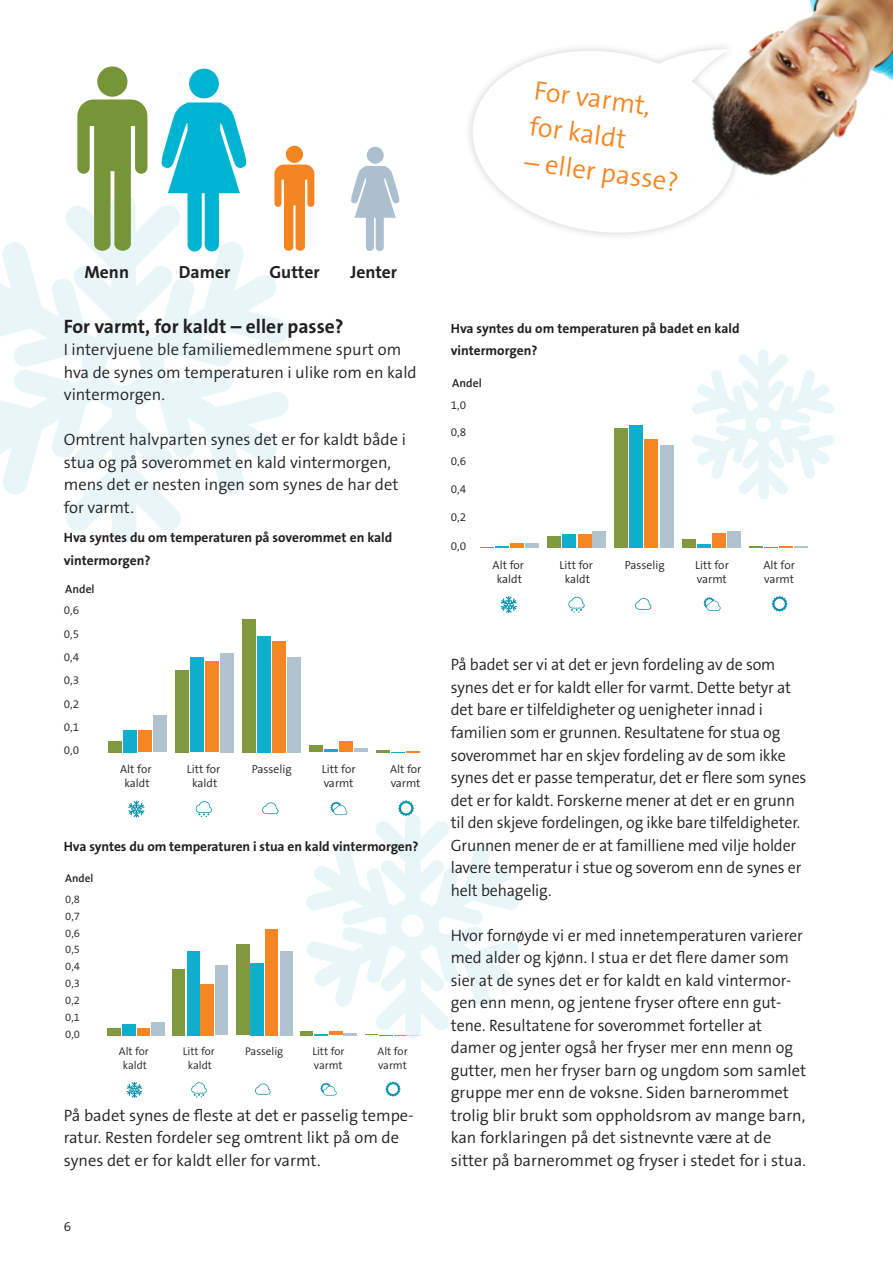
<style>
.page{position:relative;width:893px;height:1263px;background:#fff}
.page>*{position:absolute;margin:0;border:0;box-sizing:border-box;transform-origin:0 0}
.t1{font:300 27px/36px "The Sans B4";color:#f58520}
.t2{font:700 19.5px "The Sans B7";color:#231f20}
.t3{font:700 17.55px "The Sans B7";color:#231f20}
.t4{font:300 16.5px/22.5px "The Sans B4";color:#231f20}
.t5{font:700 13.5px/22.5px "The Sans B7";color:#231f20}
.t6{font:300 13.5px "The Sans B4";color:#231f20}
.t7{font:300 11.7px/23.4px "The Sans B4";color:#231f20;text-align:center}
.t8{font:600 11.7px "The Sans B6";color:#231f20}
.t9{font:300 11.1px/16.8px "The Sans B4";color:#231f20}
.t10{font:600 11.1px "The Sans B6";color:#231f20}
</style>
<div class="page">
<svg style="left:692px;top:349px;width:142px;height:150px"></svg>
<svg style="left:306px;top:814px;width:213px;height:223px"></svg>
<svg style="left:0;top:206px;width:289px;height:336px;fill:#edf8fa"></svg>
<svg style="left:469px;top:48px;width:108px;height:184px"></svg>
<img style="left:577px;top:0;width:316px;height:236px">
<div style="left:189px;top:69px;width:30px;height:29px;background:#00b4d1;border-radius:50%"></div>
<svg style="left:161px;top:102px;width:86px;height:149px"></svg>
<svg style="left:77px;top:100px;width:70px;height:151px"></svg>
<div style="left:97px;top:66px;width:30px;height:31px;background:#769539;border-radius:50%"></div>
<div style="left:367px;top:147px;width:17px;height:17px;background:#abbfcf;border-radius:50%"></div>
<svg style="left:351px;top:166px;width:49px;height:85px"></svg>
<svg style="left:274px;top:165px;width:40px;height:86px"></svg>
<div style="left:286px;top:146px;width:17px;height:17px;background:#f58520;border-radius:50%"></div>
<div style="left:151px;top:1022px;width:13px;height:13px;background:#b0c3ce"></div>
<div style="left:215px;top:965px;width:13px;height:70px;background:#b0c3ce"></div>
<div style="left:280px;top:951px;width:13px;height:84px;background:#b0c3ce"></div>
<svg style="left:344px;top:1033px;width:13px;height:2px"></svg>
<div style="left:122px;top:1024px;width:13px;height:11px;background:#0faecc"></div>
<div style="left:186px;top:951px;width:13px;height:84px;background:#0faecc"></div>
<div style="left:251px;top:963px;width:13px;height:72px;background:#0faecc"></div>
<svg style="left:315px;top:1034px;width:13px;height:1px"></svg>
<div style="left:137px;top:1028px;width:13px;height:7px;background:#f58623"></div>
<div style="left:201px;top:984px;width:13px;height:51px;background:#f58623"></div>
<div style="left:265px;top:929px;width:13px;height:106px;background:#f58623"></div>
<hr style="left:329px;top:1031px;width:13px;height:4px;background:#f58623">
<div style="left:108px;top:1028px;width:13px;height:7px;background:#80983e"></div>
<div style="left:172px;top:969px;width:13px;height:66px;background:#80983e"></div>
<div style="left:236px;top:944px;width:13px;height:91px;background:#80983e"></div>
<hr style="left:300px;top:1031px;width:13px;height:4px;background:#80983e">
<svg style="left:365px;top:1034px;width:56px;height:2px"></svg>
<svg style="left:385px;top:1081px;width:16px;height:16px"></svg>
<svg style="left:255px;top:1083px;width:16px;height:12px"></svg>
<svg style="left:320px;top:1082px;width:17px;height:13px"></svg>
<svg style="left:127px;top:1082px;width:15px;height:16px"></svg>
<svg style="left:191px;top:1082px;width:16px;height:15px"></svg>
<div style="left:153px;top:715px;width:14px;height:37px;background:#b0c3ce"></div>
<div style="left:220px;top:653px;width:14px;height:99px;background:#b0c3ce"></div>
<div style="left:287px;top:657px;width:14px;height:95px;background:#b0c3ce"></div>
<hr style="left:354px;top:748px;width:14px;height:4px;background:#b0c3ce">
<div style="left:123px;top:730px;width:14px;height:22px;background:#0faecc"></div>
<div style="left:190px;top:658px;width:14px;height:94px;background:#0faecc"></div>
<div style="left:257px;top:636px;width:13px;height:116px;background:#0faecc"></div>
<svg style="left:324px;top:749px;width:13px;height:3px"></svg>
<div style="left:139px;top:730px;width:13px;height:22px;background:#f58623"></div>
<div style="left:205px;top:662px;width:14px;height:90px;background:#f58623"></div>
<div style="left:272px;top:641px;width:14px;height:111px;background:#f58623"></div>
<div style="left:339px;top:741px;width:14px;height:11px;background:#f58623"></div>
<div style="left:108px;top:741px;width:14px;height:11px;background:#80983e"></div>
<div style="left:175px;top:670px;width:13px;height:82px;background:#80983e"></div>
<div style="left:242px;top:619px;width:13px;height:133px;background:#80983e"></div>
<div style="left:309px;top:745px;width:13px;height:7px;background:#80983e"></div>
<svg style="left:376px;top:750px;width:44px;height:3px"></svg>
<svg style="left:398px;top:800px;width:16px;height:16px"></svg>
<svg style="left:262px;top:802px;width:16px;height:12px"></svg>
<svg style="left:330px;top:801px;width:17px;height:14px"></svg>
<svg style="left:128px;top:800px;width:16px;height:18px"></svg>
<svg style="left:196px;top:801px;width:16px;height:16px"></svg>
<div style="left:525px;top:543px;width:14px;height:5px;background:#b0c3ce"></div>
<div style="left:593px;top:531px;width:13px;height:17px;background:#b0c3ce"></div>
<div style="left:660px;top:445px;width:13px;height:103px;background:#b0c3ce"></div>
<div style="left:727px;top:531px;width:14px;height:17px;background:#b0c3ce"></div>
<div style="left:562px;top:534px;width:14px;height:14px;background:#0faecc"></div>
<div style="left:630px;top:425px;width:13px;height:123px;background:#0faecc"></div>
<hr style="left:697px;top:544px;width:13px;height:4px;background:#0faecc">
<hr style="left:510px;top:544px;width:14px;height:4px;background:#f58623">
<div style="left:578px;top:534px;width:13px;height:14px;background:#f58623"></div>
<div style="left:645px;top:439px;width:13px;height:109px;background:#f58623"></div>
<div style="left:712px;top:533px;width:14px;height:15px;background:#f58623"></div>
<div style="left:547px;top:536px;width:14px;height:12px;background:#80983e"></div>
<div style="left:614px;top:428px;width:14px;height:120px;background:#80983e"></div>
<div style="left:682px;top:539px;width:13px;height:9px;background:#80983e"></div>
<svg style="left:749px;top:546px;width:59px;height:2px"></svg>
<svg style="left:771px;top:596px;width:17px;height:16px"></svg>
<svg style="left:635px;top:598px;width:16px;height:12px"></svg>
<svg style="left:703px;top:597px;width:18px;height:14px"></svg>
<svg style="left:501px;top:596px;width:16px;height:17px"></svg>
<svg style="left:568px;top:597px;width:17px;height:16px"></svg>
<svg style="left:480px;top:546px;width:29px;height:2px"></svg>
<h1 class="t1" style="left:537px;top:74px;width:119px;rotate:8deg">For varmt, for kaldt</h1>
<h1 class="t1" style="left:527px;top:145px;width:157px;rotate:8deg">– eller passe?</h1>
<p class="t3" style="left:84px;top:263px;width:46px">Menn</p>
<p class="t3" style="left:179px;top:263px;width:53px">Damer</p>
<p class="t3" style="left:269px;top:263px;width:52px">Gutter</p>
<p class="t3" style="left:350px;top:263px;width:48px">Jenter</p>
<p class="t2" style="left:64px;top:316px;width:281px">For varmt, for kaldt – eller passe?</p>
<p class="t4" style="left:64px;top:340px;width:354px">I intervjuene ble familiemedlemmene spurt om hva de synes om temperaturen i ulike rom en kald vintermorgen.</p>
<p class="t4" style="left:64px;top:430px;width:344px">Omtrent halvparten synes det er for kaldt både i stua og på soverommet en kald vintermorgen, mens det er nesten ingen som synes de har det for varmt.</p>
<p class="t5" style="left:64px;top:527px;width:330px">Hva syntes du om temperaturen på soverommet en kald vintermorgen?</p>
<p class="t7" style="left:64px;top:599px;width:17px;text-align:justify">0,6<br>0,5<br>0,4<br>0,3<br>0,2</p>
<p class="t7" style="left:64px;top:739px;width:17px">0,0</p>
<p class="t8" style="left:65px;top:583px;width:31px">Andel</p>
<p class="t7" style="left:64px;top:716px;width:17px">0,1</p>
<p class="t7" style="left:120px;top:763px;width:33px;line-height:14px">Alt for kaldt</p>
<p class="t7" style="left:187px;top:763px;width:35px;line-height:14px">Litt for kaldt</p>
<p class="t7" style="left:252px;top:758px;width:41px">Passelig</p>
<p class="t7" style="left:322px;top:763px;width:35px;line-height:14px;text-align:left">Litt for varmt</p>
<p class="t7" style="left:390px;top:763px;width:33px;line-height:14px;text-align:left">Alt for varmt</p>
<p class="t5" style="left:64px;top:835px;width:356px">Hva syntes du om temperaturen i stua en kald vintermorgen?</p>
<p class="t10" style="left:65px;top:873px;width:30px">Andel</p>
<p class="t9" style="left:65px;top:891px;width:16px;text-align:justify">0,8<br>0,7<br>0,6<br>0,5<br>0,4</p>
<p class="t9" style="left:65px;top:975px;width:16px">0,3</p>
<p class="t9" style="left:65px;top:992px;width:16px">0,2<br>0,1</p>
<p class="t9" style="left:65px;top:1026px;width:16px">0,0</p>
<p class="t9" style="left:119px;top:1045px;width:32px;line-height:13.4px;text-align:center">Alt for kaldt</p>
<p class="t9" style="left:183px;top:1045px;width:34px;line-height:13.4px;text-align:center">Litt for kaldt</p>
<p class="t9" style="left:245px;top:1044px;width:40px">Passelig</p>
<p class="t9" style="left:312px;top:1045px;width:34px;line-height:13.4px">Litt for varmt</p>
<p class="t9" style="left:378px;top:1045px;width:32px;line-height:13.4px">Alt for varmt</p>
<p class="t4" style="left:64px;top:1105px;width:351px">På badet synes de fleste at det er passelig tempe&shy;ratur. Resten fordeler seg omtrent likt på om de synes det er for kaldt eller for varmt.</p>
<p class="t6" style="left:64px;top:1219px;width:9px">6</p>
<p class="t5" style="left:451px;top:318px;width:290px">Hva syntes du om temperaturen på badet en kald vintermorgen?</p>
<p class="t8" style="left:452px;top:377px;width:31px">Andel</p>
<p class="t7" style="left:451px;top:394px;width:17px">1,0</p>
<p class="t7" style="left:451px;top:421px;width:17px">0,8</p>
<p class="t7" style="left:451px;top:450px;width:17px">0,6</p>
<p class="t7" style="left:451px;top:478px;width:17px">0,4</p>
<p class="t7" style="left:451px;top:506px;width:17px">0,2</p>
<p class="t7" style="left:451px;top:535px;width:17px">0,0</p>
<p class="t7" style="left:492px;top:558px;width:33px;line-height:14.1px">Alt for kaldt</p>
<p class="t7" style="left:559px;top:558px;width:35px;line-height:14.1px">Litt for kaldt</p>
<p class="t7" style="left:625px;top:554px;width:42px">Passelig</p>
<p class="t7" style="left:695px;top:558px;width:35px;line-height:14.1px;text-align:left">Litt for varmt</p>
<p class="t7" style="left:763px;top:558px;width:33px;line-height:14.1px;text-align:left">Alt for varmt</p>
<p class="t4" style="left:451px;top:655px;width:357px">På badet ser vi at det er jevn fordeling av de som synes det er for kaldt eller for varmt. Dette betyr at det bare er tilfeldigheter og uenigheter innad i familien som er grunnen. Resultatene for stua og soverommet har en skjev fordeling av de som ikke synes det er passe temperatur, det er flere som synes det er for kaldt. Forskerne mener at det er en grunn til den skjeve fordelingen, og ikke bare tilfeldigheter.<br>Grunnen mener de er at familliene med vilje holder lavere temperatur i stue og soverom enn de synes er helt behagelig.</p>
<p class="t4" style="left:451px;top:925px;width:357px">Hvor fornøyde vi er med innetemperaturen varierer med alder og kjønn. I stua er det flere damer som sier at de synes det er for kaldt en kald vintermor&shy;gen enn menn, og jentene fryser oftere enn gut&shy;tene. Resultatene for soverommet forteller at damer og jenter også her fryser mer enn menn og gutter, men her fryser barn og ungdom som samlet gruppe mer enn de voksne. Siden barnerommet trolig blir brukt som oppholdsrom av mange barn, kan forklaringen på det sistnevnte være at de sitter på barnerommet og fryser i stedet for i stua.</p>
</div>
